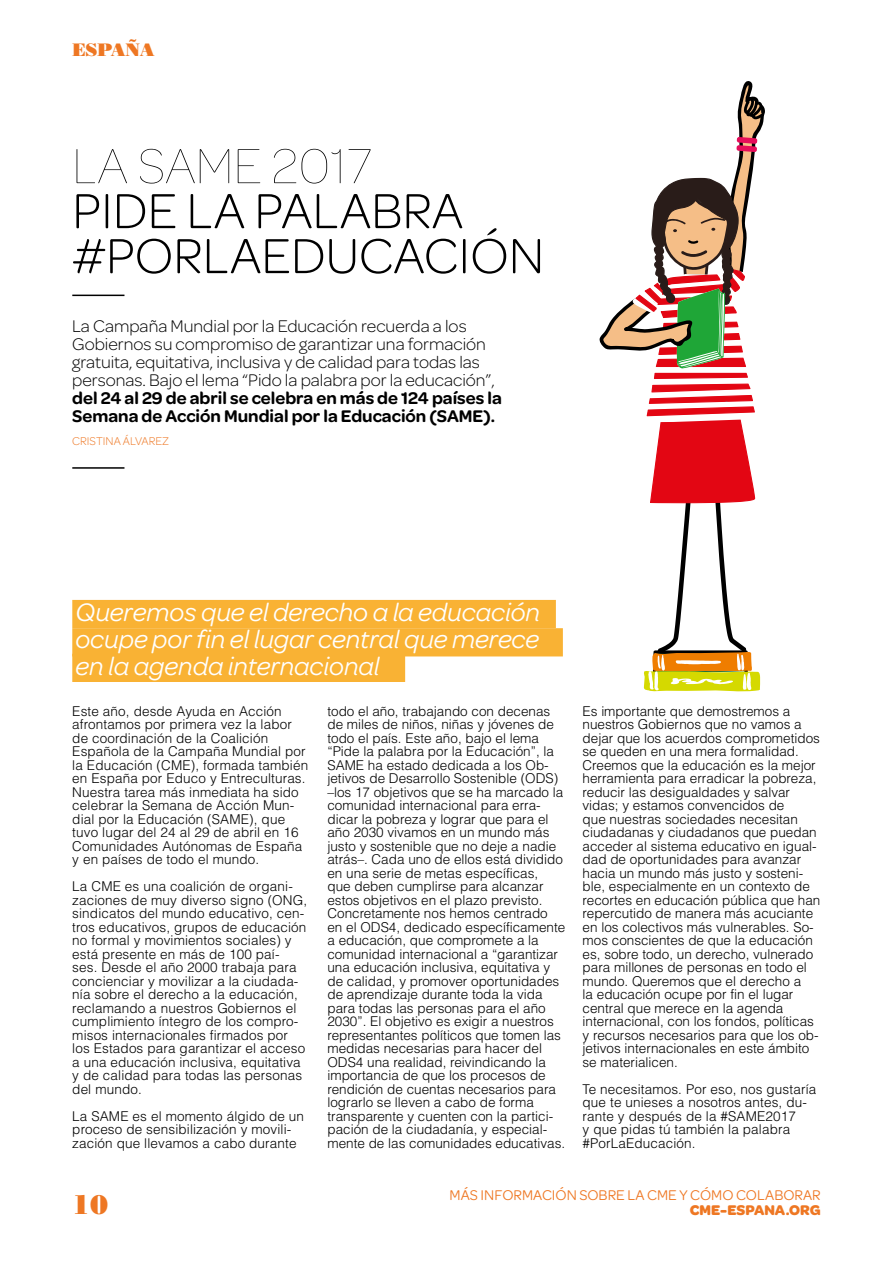
<style>
.page{position:relative;width:893px;height:1263px;background:#fff}
.page>*{position:absolute;margin:0;border:0;box-sizing:border-box;transform-origin:0 0}
.t1{font:300 52.5px/45px "Omnes";color:#000}
.t2{font:100 52.5px "Omnes";color:#000}
.t3{font:italic 27px/27px "Omnes";color:#fff;text-align:justify}
.t4{font:27px "Bodoni Std Poster";color:#ee7723}
.t5{font:300 18px/18px "Omnes";color:#000}
.t6{font:600 18px/18px "Omnes";color:#000}
.t7{font:18px "Bodoni Std Poster";color:#ee7723}
.t8{font:15px "Omnes";color:#ee7723}
.t9{font:700 15px "Omnes";color:#ee7723}
.t10{font:300 13.5px/13.5px "Helvetica LT Std";color:#000}
.t11{font:300 12px "Omnes";color:#ee7723}
</style>
<div class="page">
<hr style="left:72px;top:295px;width:52px;height:1px;background:#000">
<hr style="left:72px;top:467px;width:52px;height:2px;background:#000">
<svg style="left:599px;top:81px;width:166px;height:611px"></svg>
<div style="left:72px;top:654px;width:333px;height:28px;background:#f9b234"></div>
<div style="left:72px;top:628px;width:491px;height:28px;background:#f9b234;border:4px solid #f9b234"></div>
<div style="left:72px;top:600px;width:484px;height:28px;background:#f9b234"></div>
<h3 class="t7" style="left:73px;top:39px;width:84px">ESPAÑA</h3>
<h1 class="t2" style="left:72px;top:138px;width:301px">LA SAME 2017</h1>
<h1 class="t1" style="left:72px;top:188px;width:473px">PIDE LA PALABRA #PORLAEDUCACIÓN</h1>
<h3 class="t5" style="left:72px;top:317px;width:424px">La Campaña Mundial por la Educación recuerda a los Gobiernos su compromiso de garantizar una formación gratuita, equitativa, inclusiva y de calidad para todas las personas. Bajo el lema “Pido la palabra por la educación”,</h3>
<h3 class="t6" style="left:72px;top:388px;width:431px">del 24 al 29 de abril se celebra en más de 124 países la<br>Semana de Acción Mundial por la Educación (SAME).</h3>
<p class="t11" style="left:72px;top:435px;width:98px">CRISTINA ÁLVAREZ</p>
<h2 class="t3" style="left:75px;top:599px;width:466px">Queremos que el derecho a la educación ocupe por fin el lugar central que merece en la agenda internacional</h2>
<p class="t10" style="left:72px;top:704px;width:237px">Este año, desde Ayuda en Acción afrontamos por primera vez la labor de coordinación de la Coalición Española de la Campaña Mundial por la Educación (CME), formada también en España por Educo y Entreculturas.<br>Nuestra tarea más inmediata ha sido celebrar la Semana de Acción Mun&shy;dial por la Educación (SAME), que tuvo lugar del 24 al 29 de abril en 16<br>Comunidades Autónomas de España y en países de todo el mundo.</p>
<p class="t10" style="left:72px;top:879px;width:236px">La CME es una coalición de organi&shy;zaciones de muy diverso signo (ONG, sindicatos del mundo educativo, cen&shy;tros educativos, grupos de educación no formal y movimientos sociales) y está presente en más de 100 paí&shy;ses. Desde el año 2000 trabaja para concienciar y movilizar a la ciudada&shy;nía sobre el derecho a la educación, reclamando a nuestros Gobiernos el cumplimiento íntegro de los compro&shy;misos internacionales firmados por los Estados para garantizar el acceso a una educación inclusiva, equitativa y de calidad para todas las personas del mundo.</p>
<p class="t10" style="left:72px;top:1109px;width:233px">La SAME es el momento álgido de un proceso de sensibilización y movili&shy;zación que llevamos a cabo durante</p>
<h2 class="t4" style="left:72px;top:1188px;width:38px">10</h2>
<p class="t10" style="left:327px;top:704px;width:239px">todo el año, trabajando con decenas de miles de niños, niñas y jóvenes de todo el país. Este año, bajo el lema “Pide la palabra por la Educación”, la SAME ha estado dedicada a los Ob&shy;jetivos de Desarrollo Sostenible (ODS) –los 17 objetivos que se ha marcado la comunidad internacional para erra&shy;dicar la pobreza y lograr que para el año 2030 vivamos en un mundo más justo y sostenible que no deje a nadie atrás–. Cada uno de ellos está dividido en una serie de metas específicas,<br>que deben cumplirse para alcanzar estos objetivos en el plazo previsto.<br>Concretamente nos hemos centrado en el ODS4, dedicado específicamente a educación, que compromete a la comunidad internacional a “garantizar una educación inclusiva, equitativa y de calidad, y promover oportunidades de aprendizaje durante toda la vida para todas las personas para el año 2030”. El objetivo es exigir a nuestros representantes políticos que tomen las medidas necesarias para hacer del ODS4 una realidad, reivindicando la importancia de que los procesos de rendición de cuentas necesarios para lograrlo se lleven a cabo de forma transparente y cuenten con la partici&shy;pación de la ciudadanía, y especial&shy;mente de las comunidades educativas.</p>
<p class="t10" style="left:583px;top:704px;width:239px">Es importante que demostremos a nuestros Gobiernos que no vamos a dejar que los acuerdos comprometidos se queden en una mera formalidad.<br>Creemos que la educación es la mejor herramienta para erradicar la pobreza, reducir las desigualdades y salvar vidas; y estamos convencidos de<br>que nuestras sociedades necesitan ciudadanas y ciudadanos que puedan acceder al sistema educativo en igual&shy;dad de oportunidades para avanzar hacia un mundo más justo y sosteni&shy;ble, especialmente en un contexto de recortes en educación pública que han repercutido de manera más acuciante en los colectivos más vulnerables. So&shy;mos conscientes de que la educación es, sobre todo, un derecho, vulnerado para millones de personas en todo el mundo. Queremos que el derecho a<br>la educación ocupe por fin el lugar central que merece en la agenda internacional, con los fondos, políticas y recursos necesarios para que los ob&shy;jetivos internacionales en este ámbito se materialicen.</p>
<p class="t10" style="left:583px;top:1082px;width:235px">Te necesitamos. Por eso, nos gustaría que te unieses a nosotros antes, du&shy;rante y después de la #SAME2017<br>y que pidas tú también la palabra #PorLaEducación.</p>
<p class="t8" style="left:450px;top:1187px;width:373px">MÁS INFORMACIÓN SOBRE LA CME Y CÓMO COLABORAR</p>
<p class="t9" style="left:690px;top:1201px;width:132px">CME-ESPANA.ORG</p>
</div>
